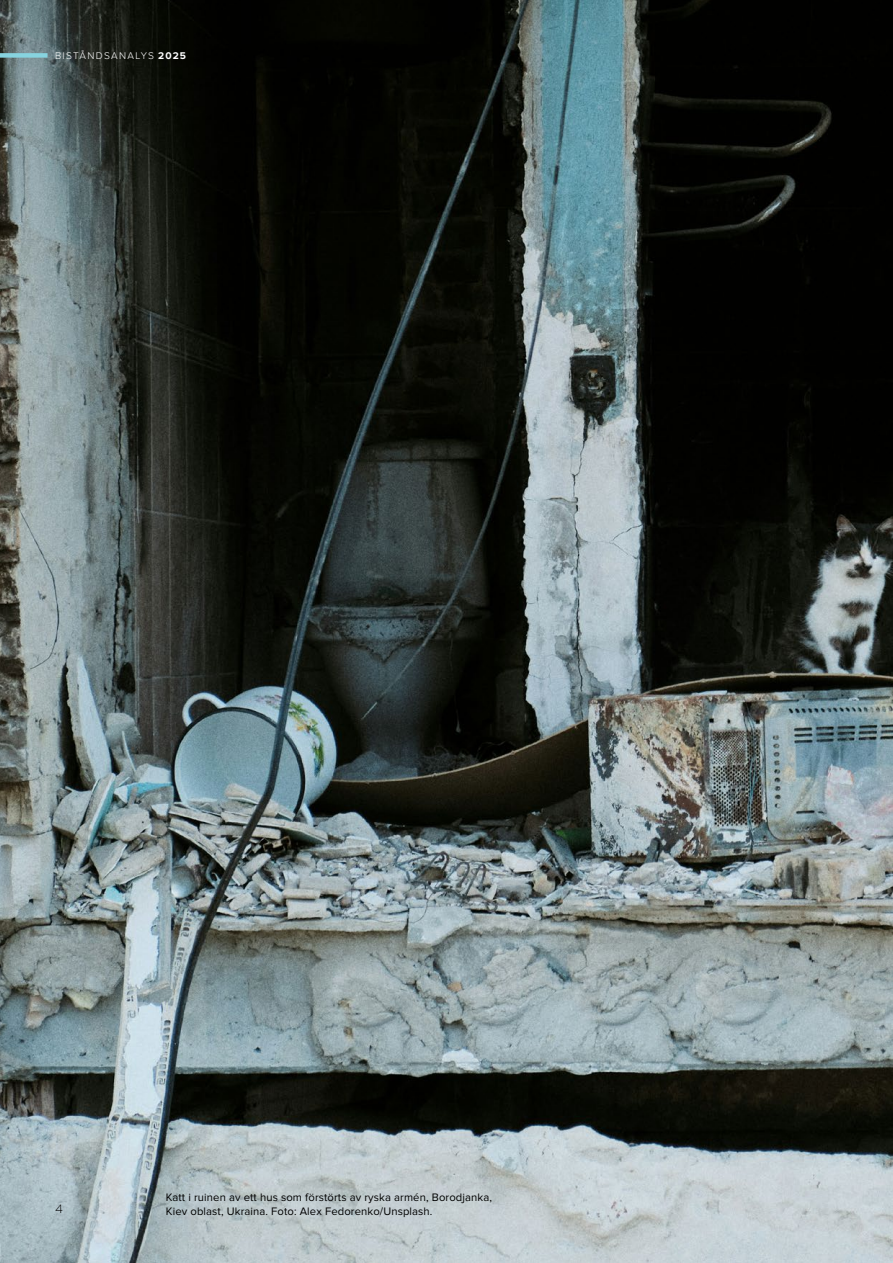
<style>
.page{position:relative;width:893px;height:1263px;background:#fff}
.page>*{position:absolute;margin:0;border:0;box-sizing:border-box;transform-origin:0 0}
.t1{font:300 12px "Gotham";color:#000}
.t2{font:11.25px "Proxima Nova";letter-spacing:.01em;color:#000}
.t3{font:300 10.2px "Proxima Nova";letter-spacing:.125em;color:#fff}
.s1{font-weight:700}
</style>
<div class="page">
<img style="left:0;top:0;width:893px;height:1263px">
<div style="left:0;top:53px;width:48px;height:5px;background:#87d3df"></div>
<p class="t3" style="left:55px;top:50px;width:133px">BISTÅNDSANALYS <span class="s1">2025</span></p>
<p class="t2" style="left:166px;top:1191px;width:328px">Katt i ruinen av ett hus som förstörts av ryska armén, Borodjanka,</p>
<p class="t1" style="left:55px;top:1202px;width:9px">4</p>
<p class="t2" style="left:166px;top:1205px;width:268px">Kiev oblast, Ukraina. Foto: Alex Fedorenko/Unsplash.</p>
</div>
